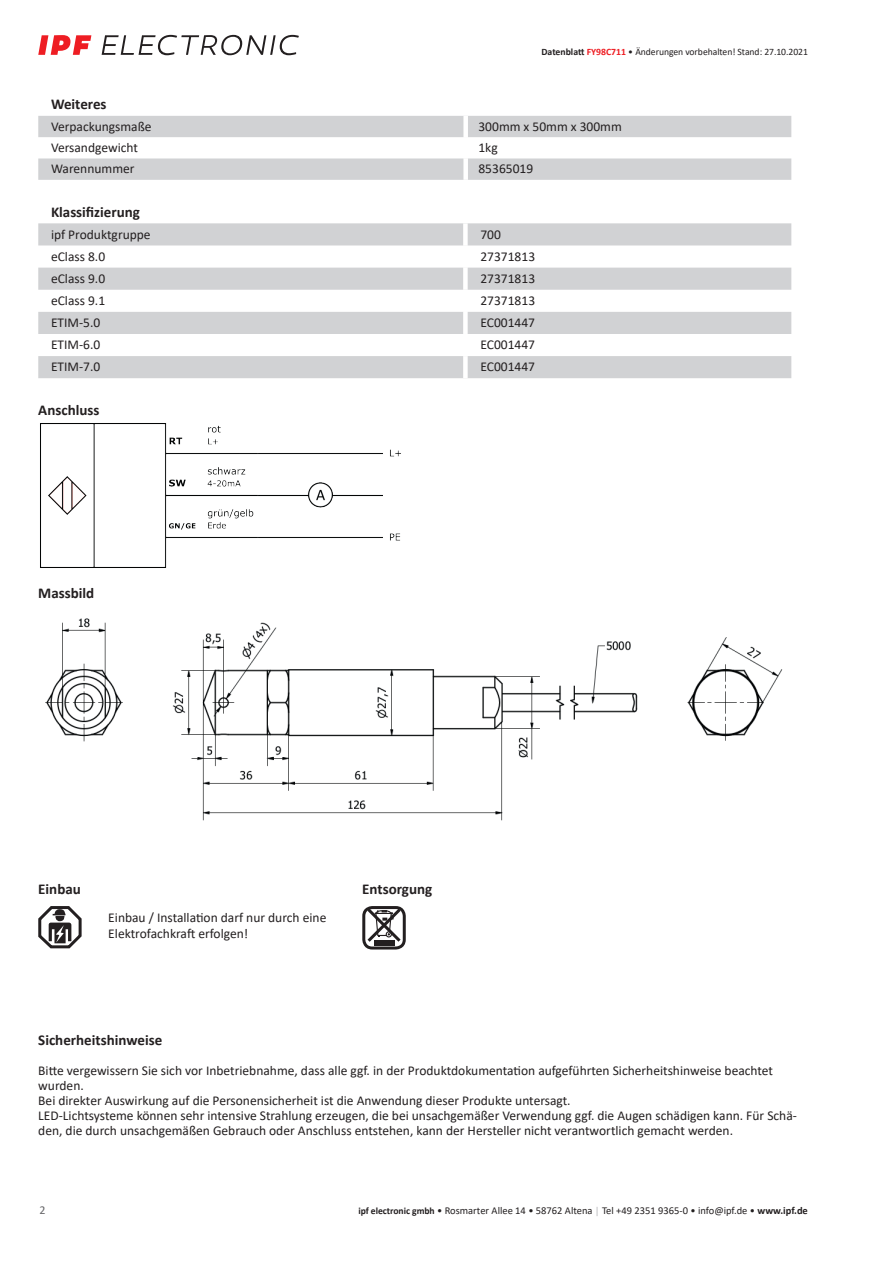
<style>
.page{position:relative;width:893px;height:1263px;background:#fff}
.page>*{position:absolute;margin:0;border:0;box-sizing:border-box;transform-origin:0 0}
.t1{font:700 15px "Calibri";color:#231f20}
.t2{font:13.5px/15px "Calibri";color:#231f20}
.t3{font:12px "Calibri";color:#636366}
.t4{font:10.5px "Calibri";color:#231f20}
.t5{font:9.75px "Calibri";letter-spacing:-.005em;color:#231f20}
.s1{font-weight:700}
.s2{font-weight:700;color:#ee1d23}
.s3{font-weight:700;font-size:9.75px}
.s4{font-size:9.75px;color:#a8a9ad}
</style>
<div class="page">
<svg style="left:102px;top:35px;width:197px;height:20px"></svg>
<svg style="left:38px;top:35px;width:53px;height:20px"></svg>
<svg style="left:38px;top:116px;width:753px;height:64px;fill:#d1d2d4"></svg>
<div style="left:463px;top:116px;width:5px;height:21px;background:#fff"></div>
<div style="left:463px;top:137px;width:5px;height:21px;background:#fff"></div>
<div style="left:463px;top:158px;width:5px;height:22px;background:#fff"></div>
<svg style="left:38px;top:223px;width:753px;height:155px;fill:#d1d2d4"></svg>
<div style="left:463px;top:223px;width:5px;height:22px;background:#fff"></div>
<div style="left:463px;top:245px;width:5px;height:23px;background:#fff"></div>
<div style="left:463px;top:268px;width:5px;height:22px;background:#fff"></div>
<div style="left:463px;top:290px;width:5px;height:22px;background:#fff"></div>
<div style="left:463px;top:312px;width:5px;height:22px;background:#fff"></div>
<div style="left:463px;top:334px;width:5px;height:22px;background:#fff"></div>
<div style="left:463px;top:356px;width:5px;height:22px;background:#fff"></div>
<img style="left:40px;top:423px;width:361px;height:145px">
<img style="left:45px;top:618px;width:738px;height:203px">
<svg style="left:38px;top:906px;width:44px;height:43px"></svg>
<div style="left:362px;top:906px;width:44px;height:43px;border:3px solid #231f20;border-radius:9px"></div>
<div style="left:374px;top:941px;width:20px;height:5px;background:#231f20"></div>
<svg style="left:364px;top:906px;width:40px;height:39px"></svg>
<p class="t5" style="left:541px;top:45px;width:268px"><span class="s1">Datenblatt</span> <span class="s2">FY98C711</span> • Änderungen vorbehalten! Stand: 27.10.2021</p>
<p class="t1" style="left:51px;top:94px;width:57px">Weiteres</p>
<p class="t2" style="left:51px;top:118px;width:102px">Verpackungsmaße</p>
<p class="t2" style="left:478px;top:118px;width:145px">300mm x 50mm x 300mm</p>
<p class="t2" style="left:51px;top:140px;width:88px">Versandgewicht</p>
<p class="t2" style="left:478px;top:140px;width:21px">1kg</p>
<p class="t2" style="left:51px;top:161px;width:85px">Warennummer</p>
<p class="t2" style="left:478px;top:161px;width:56px">85365019</p>
<p class="t1" style="left:51px;top:201px;width:91px">Klassifizierung</p>
<p class="t2" style="left:51px;top:226px;width:101px">ipf Produktgruppe</p>
<p class="t2" style="left:480px;top:226px;width:22px">700</p>
<p class="t2" style="left:51px;top:248px;width:56px">eClass 8.0</p>
<p class="t2" style="left:480px;top:248px;width:56px">27371813</p>
<p class="t2" style="left:51px;top:271px;width:56px">eClass 9.0</p>
<p class="t2" style="left:480px;top:271px;width:56px">27371813</p>
<p class="t2" style="left:51px;top:293px;width:56px">eClass 9.1</p>
<p class="t2" style="left:480px;top:293px;width:56px">27371813</p>
<p class="t2" style="left:51px;top:315px;width:51px">ETIM-5.0</p>
<p class="t2" style="left:480px;top:315px;width:56px">EC001447</p>
<p class="t2" style="left:51px;top:337px;width:51px">ETIM-6.0</p>
<p class="t2" style="left:480px;top:337px;width:56px">EC001447</p>
<p class="t2" style="left:51px;top:359px;width:51px">ETIM-7.0</p>
<p class="t2" style="left:480px;top:359px;width:56px">EC001447</p>
<p class="t1" style="left:38px;top:400px;width:63px">Anschluss</p>
<p class="t1" style="left:38px;top:582px;width:57px">Massbild</p>
<p class="t1" style="left:38px;top:878px;width:44px">Einbau</p>
<p class="t1" style="left:362px;top:878px;width:71px">Entsorgung</p>
<p class="t2" style="left:108px;top:909px;width:220px;line-height:16.5px">Einbau / Installation darf nur durch eine<br>Elektrofachkraft erfolgen!</p>
<p class="t1" style="left:38px;top:1029px;width:125px">Sicherheitshinweise</p>
<p class="t2" style="left:38px;top:1062px;width:760px">Bitte vergewissern Sie sich vor Inbetriebnahme, dass alle ggf. in der Produktdokumentation aufgeführten Sicherheitshinweise beachtet wurden.<br>Bei direkter Auswirkung auf die Personensicherheit ist die Anwendung dieser Produkte untersagt.<br>LED-Lichtsysteme können sehr intensive Strahlung erzeugen, die bei unsachgemäßer Verwendung ggf. die Augen schädigen kann. Für Schä&shy;den, die durch unsachgemäßen Gebrauch oder Anschluss entstehen, kann der Hersteller nicht verantwortlich gemacht werden.</p>
<p class="t3" style="left:39px;top:1201px;width:8px">2</p>
<p class="t4" style="left:358px;top:1203px;width:451px"><span class="s3">ipf electronic gmbh</span> • Rosmarter Allee 14 • 58762 Altena <span class="s4">│</span> Tel +49 2351 9365-0 • info@ipf.de • <span class="s1">www.ipf.de</span></p>
</div>
